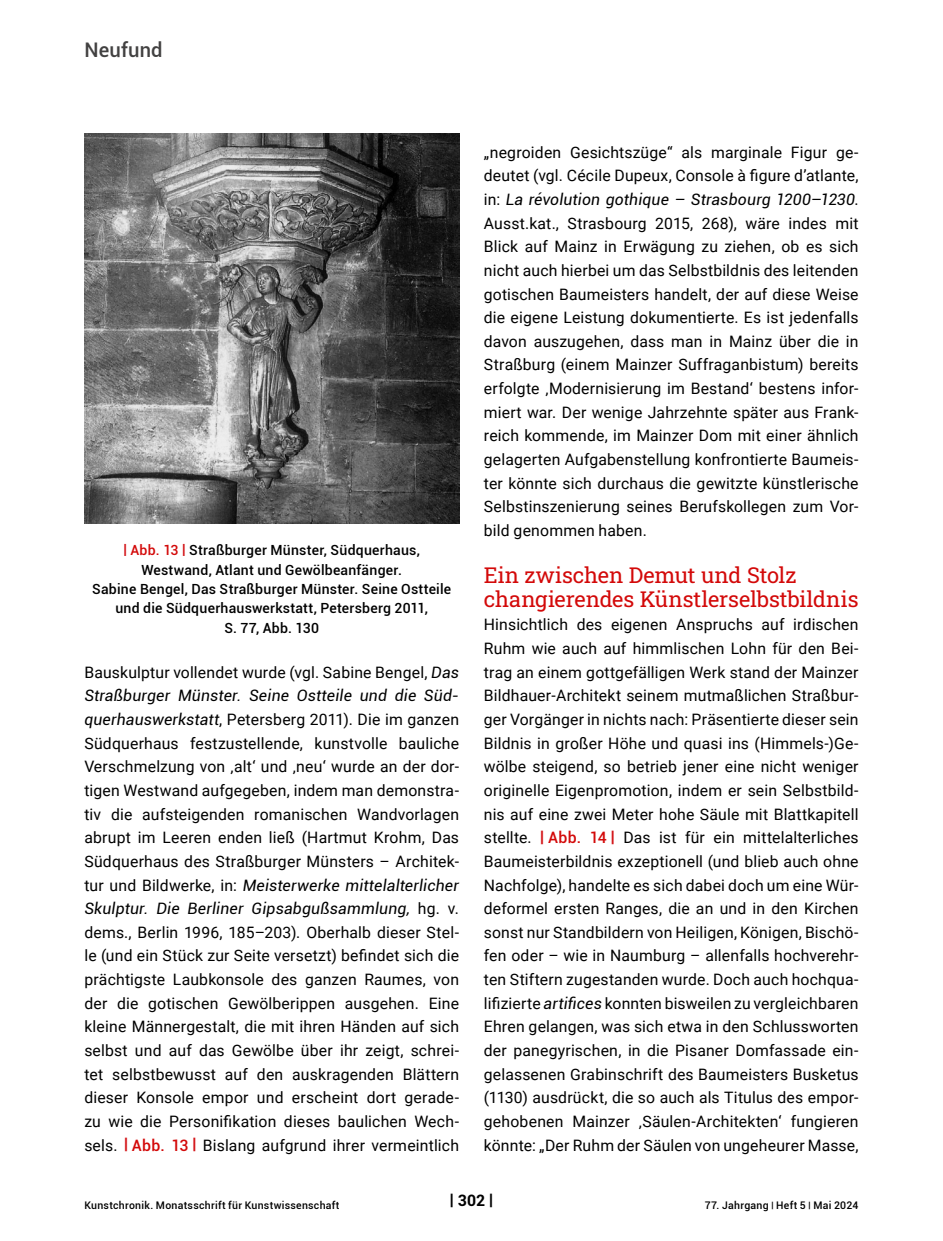
<style>
.page{position:relative;width:943px;height:1241px;background:#fff}
.page>*{position:absolute;margin:0;border:0;box-sizing:border-box;transform-origin:0 0}
.ZÜ_KC{font:21.88px/23.6px "Roboto Slab";letter-spacing:-.005em;color:#d30909}
.t1{font:500 20.12px "Roboto";letter-spacing:.01em;color:#424141}
.Fließtext{font:15.75px/23.6px "Roboto";letter-spacing:.01em;color:#000;text-align:justify}
.t2{font:700 15.75px "Roboto";color:#000}
.t3{font:500 14px/19.2px "Roboto";letter-spacing:.02em;color:#000;text-align:center}
.t4{font:500 10.5px "Roboto";letter-spacing:.025em;color:#000}
.s1{font-weight:700;color:#d31216}
.s2{color:#d30909}
.s3{font-style:italic}
.s4{font-weight:500;color:#d30909}
.s5{font-size:8.75px}
</style>
<div class="page">
<img style="left:84px;top:134px;width:375px;height:390px">
<p class="t1" style="left:84px;top:36px;width:80px">Neufund</p>
<p class="t3" style="left:92px;top:540px;width:360px"><span class="s1">|</span> <span class="s2">Abb. 13</span> <span class="s1">|</span> Straßburger Münster, Südquerhaus, Westwand, Atlant und Gewölbeanfänger.<br>Sabine Bengel, Das Straßburger Münster. Seine Ostteile und die Südquerhauswerkstatt, Petersberg 2011,<br>S. 77, Abb. 130</p>
<p class="Fließtext" style="left:84px;top:659px;width:376px">Bauskulptur vollendet wurde (vgl. Sabine Bengel, <span class="s3">Das Straßburger Münster. Seine Ostteile und die Süd&shy;querhauswerkstatt</span>, Petersberg 2011). Die im ganzen Südquerhaus festzustellende, kunstvolle bauliche Verschmelzung von ‚alt‘ und ‚neu‘ wurde an der dor&shy;tigen Westwand aufgegeben, indem man demonstra&shy;tiv die aufsteigenden romanischen Wandvorlagen abrupt im Leeren enden ließ (Hartmut Krohm, Das Südquerhaus des Straßburger Münsters – Architek&shy;tur und Bildwerke, in: <span class="s3">Meisterwerke mittelalterlicher Skulptur. Die Berliner Gipsabgußsammlung,</span> hg. v. dems., Berlin 1996, 185–203). Oberhalb dieser Stel&shy;le (und ein Stück zur Seite versetzt) befindet sich die prächtigste Laubkonsole des ganzen Raumes, von der die gotischen Gewölberippen ausgehen. Eine kleine Männergestalt, die mit ihren Händen auf sich selbst und auf das Gewölbe über ihr zeigt, schrei&shy;tet selbstbewusst auf den auskragenden Blättern dieser Konsole empor und erscheint dort gerade&shy;zu wie die Personifikation dieses baulichen Wech&shy;sels. <span class="s1">|</span> <span class="s4">Abb. 13</span> <span class="s1">|</span> Bislang aufgrund ihrer vermeintlich</p>
<p class="Fließtext" style="left:484px;top:140px;width:376px">„negroiden Gesichtszüge“ als marginale Figur ge&shy;deutet (vgl. Cécile Dupeux, Console à figure d’atlante, in: <span class="s3">La révolution gothique – Strasbourg 1200–1230</span>.<br>Ausst.kat., Strasbourg 2015, 268), wäre indes mit Blick auf Mainz in Erwägung zu ziehen, ob es sich nicht auch hierbei um das Selbstbildnis des leitenden gotischen Baumeisters handelt, der auf diese Weise die eigene Leistung dokumentierte. Es ist jedenfalls davon auszugehen, dass man in Mainz über die in Straßburg (einem Mainzer Suffraganbistum) bereits erfolgte ‚Modernisierung im Bestand‘ bestens infor&shy;miert war. Der wenige Jahrzehnte später aus Frank&shy;reich kommende, im Mainzer Dom mit einer ähnlich gelagerten Aufgabenstellung konfrontierte Baumeis&shy;ter könnte sich durchaus die gewitzte künstlerische Selbstinszenierung seines Berufskollegen zum Vor&shy;bild genommen haben.</p>
<p class="ZÜ_KC" style="left:484px;top:563px;width:376px">Ein zwischen Demut und Stolz changierendes Künstlerselbstbildnis</p>
<p class="Fließtext" style="left:484px;top:612px;width:376px">Hinsichtlich des eigenen Anspruchs auf irdischen Ruhm wie auch auf himmlischen Lohn für den Bei&shy;trag an einem gottgefälligen Werk stand der Mainzer Bildhauer-Architekt seinem mutmaßlichen Straßbur&shy;ger Vorgänger in nichts nach: Präsentierte dieser sein Bildnis in großer Höhe und quasi ins (Himmels-)Ge&shy;wölbe steigend, so betrieb jener eine nicht weniger originelle Eigenpromotion, indem er sein Selbstbild&shy;nis auf eine zwei Meter hohe Säule mit Blattkapitell stellte. <span class="s1">|</span> <span class="s4">Abb. 14</span> <span class="s1">|</span> Das ist für ein mittelalterliches Baumeisterbildnis exzeptionell (und blieb auch ohne Nachfolge), handelte es sich dabei doch um eine Wür&shy;deformel ersten Ranges, die an und in den Kirchen sonst nur Standbildern von Heiligen, Königen, Bischö&shy;fen oder – wie in Naumburg – allenfalls hochverehr&shy;ten Stiftern zugestanden wurde. Doch auch hochqua&shy;lifizierte <span class="s3">artifices</span> konnten bisweilen zu vergleichbaren Ehren gelangen, was sich etwa in den Schlussworten der panegyrischen, in die Pisaner Domfassade ein&shy;gelassenen Grabinschrift des Baumeisters Busketus (1130) ausdrückt, die so auch als Titulus des empor&shy;gehobenen Mainzer ‚Säulen-Architekten‘ fungieren könnte: „Der Ruhm der Säulen von ungeheurer Masse,</p>
<p class="t4" style="left:84px;top:1197px;width:257px">Kunstchronik. Monatsschrift für Kunstwissenschaft</p>
<p class="t2" style="left:450px;top:1189px;width:45px">| 302 |</p>
<p class="t4" style="left:704px;top:1197px;width:155px">77. Jahrgang <span class="s5">|</span> Heft 5 <span class="s5">|</span> Mai 2024</p>
</div>
